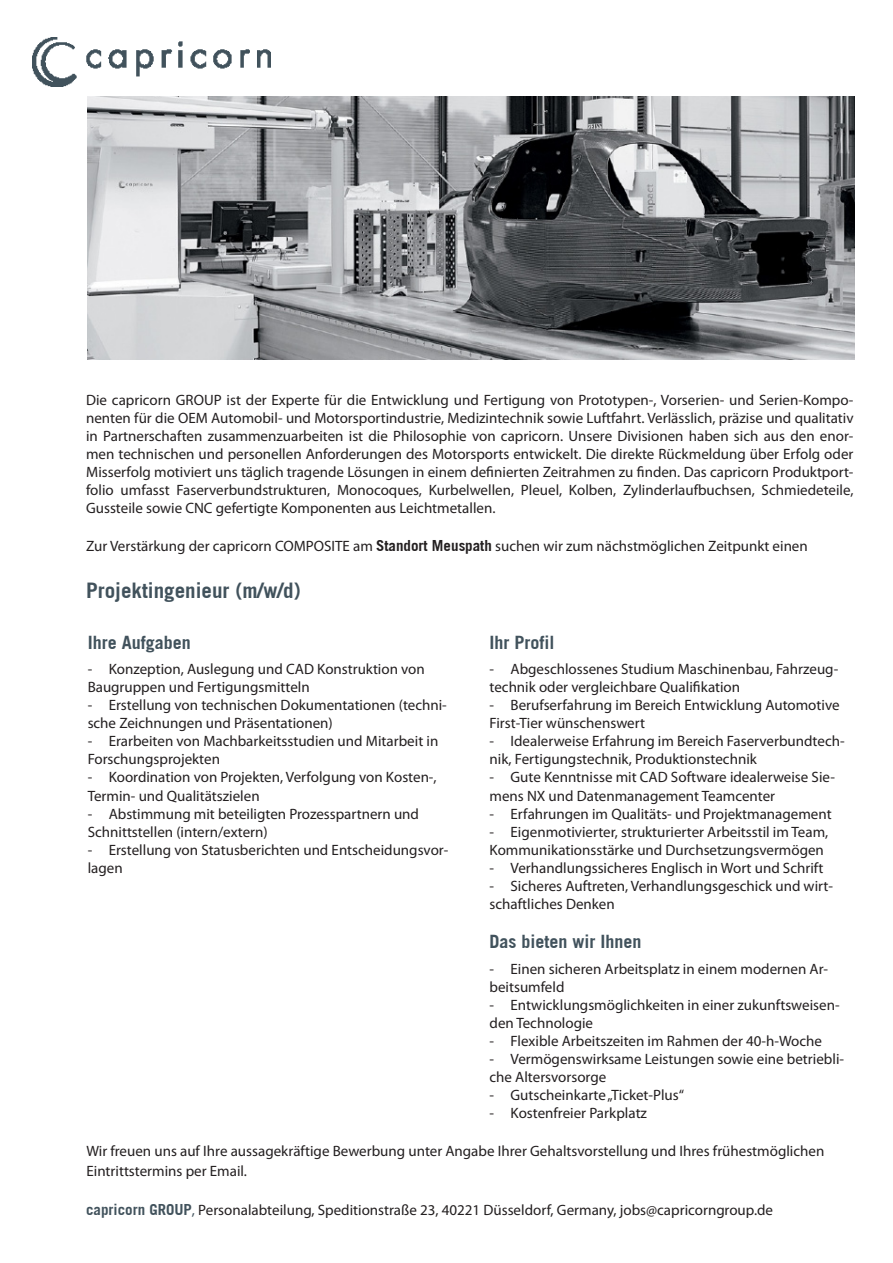
<style>
.page{position:relative;width:893px;height:1263px;background:#fff}
.page>*{position:absolute;margin:0;border:0;box-sizing:border-box;transform-origin:0 0}
.t1{font:700 21px "Trade Gothic";color:#41525c}
.t2{font:700 18px "Trade Gothic";color:#41525c}
.t3{font:15px/18px "Myriad Pro";color:#231f20}
.s1{font-family:"Trade Gothic";font-weight:700}
.s2{font-family:"Trade Gothic";font-weight:700;color:#41525c}
.s3{color:#41525c}
</style>
<div class="page">
<img style="left:33px;top:37px;width:237px;height:50px">
<img style="left:88px;top:97px;width:767px;height:263px">
<p class="t3" style="left:86px;top:391px;width:769px;text-align:justify">Die capricorn GROUP ist der Experte für die Entwicklung und Fertigung von Prototypen-, Vorserien- und Serien-Kompo&shy;nenten für die OEM Automobil- und Motorsportindustrie, Medizintechnik sowie Luftfahrt. Verlässlich, präzise und qualitativ in Partnerschaften zusammenzuarbeiten ist die Philosophie von capricorn. Unsere Divisionen haben sich aus den enor&shy;men technischen und personellen Anforderungen des Motorsports entwickelt. Die direkte Rückmeldung über Erfolg oder Misserfolg motiviert uns täglich tragende Lösungen in einem definierten Zeitrahmen zu finden. Das capricorn Produktport&shy;folio umfasst Faserverbundstrukturen, Monocoques, Kurbelwellen, Pleuel, Kolben, Zylinderlaufbuchsen, Schmiedeteile, Gussteile sowie CNC gefertigte Komponenten aus Leichtmetallen.</p>
<p class="t3" style="left:86px;top:537px;width:723px">Zur Verstärkung der capricorn COMPOSITE am <span class="s1">Standort Meuspath</span> suchen wir zum nächstmöglichen Zeitpunkt einen</p>
<p class="t1" style="left:86px;top:577px;width:216px">Projektingenieur (m/w/d)</p>
<p class="t2" style="left:88px;top:631px;width:105px">Ihre Aufgaben</p>
<p class="t3" style="left:88px;top:660px;width:339px">- Konzeption, Auslegung und CAD Konstruktion von<br>Baugruppen und Fertigungsmitteln</p>
<p class="t3" style="left:88px;top:696px;width:361px">- Erstellung von technischen Dokumentationen (techni&shy;sche Zeichnungen und Präsentationen)</p>
<p class="t3" style="left:88px;top:732px;width:352px">- Erarbeiten von Machbarkeitsstudien und Mitarbeit in<br>Forschungsprojekten</p>
<p class="t3" style="left:88px;top:768px;width:351px">- Koordination von Projekten, Verfolgung von Kosten-,<br>Termin- und Qualitätszielen</p>
<p class="t3" style="left:88px;top:804px;width:333px">- Abstimmung mit beteiligten Prozesspartnern und<br>Schnittstellen (intern/extern)</p>
<p class="t3" style="left:88px;top:840px;width:362px">- Erstellung von Statusberichten und Entscheidungsvor&shy;lagen</p>
<p class="t2" style="left:490px;top:631px;width:67px">Ihr Profil</p>
<p class="t3" style="left:490px;top:660px;width:350px">- Abgeschlossenes Studium Maschinenbau, Fahrzeug&shy;technik oder vergleichbare Qualifikation</p>
<p class="t3" style="left:490px;top:696px;width:352px">- Berufserfahrung im Bereich Entwicklung Automotive<br>First-Tier wünschenswert</p>
<p class="t3" style="left:490px;top:732px;width:357px">- Idealerweise Erfahrung im Bereich Faserverbundtech&shy;nik, Fertigungstechnik, Produktionstechnik</p>
<p class="t3" style="left:490px;top:768px;width:347px">- Gute Kenntnisse mit CAD Software idealerweise Sie&shy;mens NX und Datenmanagement Teamcenter</p>
<p class="t3" style="left:490px;top:804px;width:344px">- Erfahrungen im Qualitäts- und Projektmanagement</p>
<p class="t3" style="left:490px;top:822px;width:340px">- Eigenmotivierter, strukturierter Arbeitsstil im Team,<br>Kommunikationsstärke und Durchsetzungsvermögen</p>
<p class="t3" style="left:490px;top:858px;width:335px">- Verhandlungssicheres Englisch in Wort und Schrift</p>
<p class="t3" style="left:490px;top:876px;width:345px">- Sicheres Auftreten, Verhandlungsgeschick und wirt&shy;schaftliches Denken</p>
<p class="t2" style="left:490px;top:931px;width:154px">Das bieten wir Ihnen</p>
<p class="t3" style="left:490px;top:959px;width:340px">- Einen sicheren Arbeitsplatz in einem modernen Ar&shy;beitsumfeld</p>
<p class="t3" style="left:490px;top:995px;width:352px">- Entwicklungsmöglichkeiten in einer zukunftsweisen&shy;den Technologie</p>
<p class="t3" style="left:490px;top:1031px;width:334px">- Flexible Arbeitszeiten im Rahmen der 40-h-Woche</p>
<p class="t3" style="left:490px;top:1049px;width:356px">- Vermögenswirksame Leistungen sowie eine betriebli&shy;che Altersvorsorge</p>
<p class="t3" style="left:490px;top:1085px;width:196px">- Gutscheinkarte „Ticket-Plus“</p>
<p class="t3" style="left:490px;top:1103px;width:159px">- Kostenfreier Parkplatz</p>
<p class="t3" style="left:86px;top:1142px;width:739px">Wir freuen uns auf Ihre aussagekräftige Bewerbung unter Angabe Ihrer Gehaltsvorstellung und Ihres frühestmöglichen</p>
<p class="t3" style="left:86px;top:1161px;width:162px">Eintrittstermins per Email.</p>
<p class="t3" style="left:86px;top:1201px;width:688px"><span class="s2">capricorn GROUP</span><span class="s3">,</span> Personalabteilung, Speditionstraße 23, 40221 Düsseldorf, Germany, jobs@capricorngroup.de</p>
</div>
